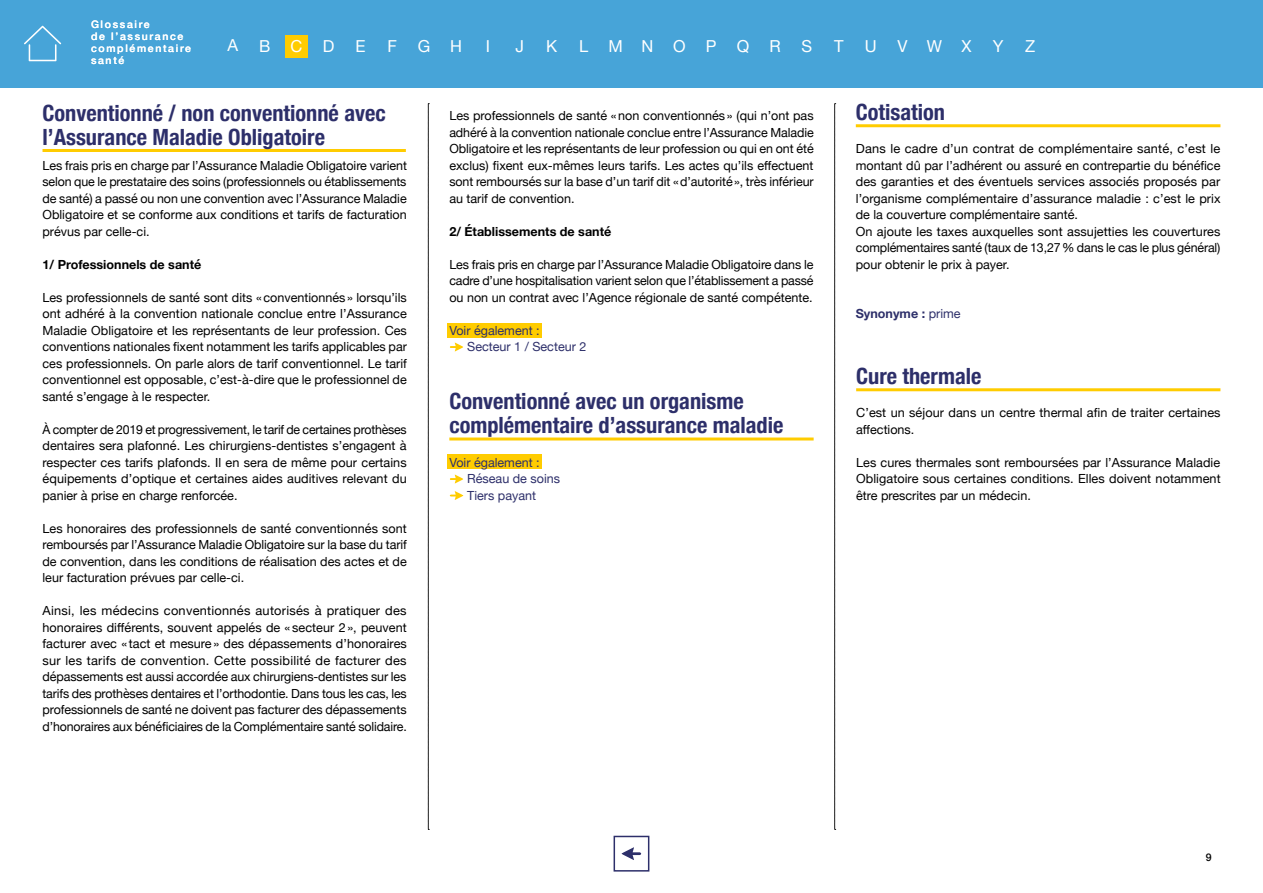
<style>
.page{position:relative;width:1263px;height:893px;background:#fff}
.page>*{position:absolute;margin:0;border:0;box-sizing:border-box;transform-origin:0 0}
.t1{font:700 condensed 22.35px/24px "Helvetica Neue";color:#2d2f6a}
.t2{font:16.5px "Helvetica Neue";letter-spacing:1.2em;color:#fff}
.t3{font:12.6px/16.5px "Helvetica Neue";color:#000;text-align:justify}
.t4{font:12.6px/16.5px "Helvetica Neue";color:#2d2f6a}
.t5{font:700 12.6px "Helvetica Neue";color:#000}
.t6{font:700 12.6px "Helvetica Neue";color:#2d2f6a}
.t7{font:500 10.5px/12px "Helvetica Neue";letter-spacing:.16em;color:#fff}
.t8{font:500 10.5px "Helvetica Neue";color:#000}
.s1{font-weight:400}
</style>
<div class="page">
<div style="left:0;top:0;width:1263px;height:87px;background:#47a4d8"></div>
<div style="left:447px;top:323px;width:94px;height:15px;background:#fc0"></div>
<svg style="left:450px;top:342px;width:14px;height:9px"></svg>
<hr style="left:43px;top:149px;width:363px;height:3px;background:#fc0">
<div style="left:447px;top:455px;width:94px;height:14px;background:#fc0"></div>
<svg style="left:450px;top:474px;width:14px;height:9px"></svg>
<svg style="left:450px;top:491px;width:14px;height:9px"></svg>
<hr style="left:449px;top:437px;width:365px;height:3px;background:#fc0">
<hr style="left:856px;top:124px;width:364px;height:3px;background:#fc0">
<hr style="left:856px;top:388px;width:364px;height:3px;background:#fc0">
<div style="left:613px;top:836px;width:36px;height:36px;border:2px solid #2d2f6a"></div>
<svg style="left:621px;top:847px;width:20px;height:13px"></svg>
<svg style="left:24px;top:26px;width:37px;height:35px"></svg>
<div style="left:285px;top:35px;width:23px;height:23px;background:#fc0"></div>
<svg style="left:428px;top:103px;width:1px;height:727px"></svg>
<svg style="left:834px;top:103px;width:2px;height:727px"></svg>
<p class="t7" style="left:91px;top:18px;width:102px">Glossaire<br>de l’assurance complémentaire santé</p>
<h2 class="t2" style="left:227px;top:33px;width:12px">A</h2>
<h2 class="t2" style="left:259px;top:34px;width:13px">B</h2>
<h2 class="t2" style="left:323px;top:34px;width:13px">D</h2>
<h2 class="t2" style="left:355px;top:34px;width:12px">E</h2>
<h2 class="t2" style="left:388px;top:34px;width:11px">F</h2>
<h2 class="t2" style="left:418px;top:34px;width:46px">G H</h2>
<h2 class="t2" style="left:486px;top:34px;width:6px">I</h2>
<h2 class="t2" style="left:516px;top:34px;width:10px">J</h2>
<h2 class="t2" style="left:546px;top:34px;width:13px">K</h2>
<h2 class="t2" style="left:579px;top:34px;width:203px">LMNOPQR</h2>
<h2 class="t2" style="left:801px;top:34px;width:12px">S</h2>
<h2 class="t2" style="left:834px;top:34px;width:11px">T</h2>
<h2 class="t2" style="left:865px;top:34px;width:13px">U</h2>
<h2 class="t2" style="left:897px;top:34px;width:75px">VWX</h2>
<h2 class="t2" style="left:993px;top:34px;width:12px">Y</h2>
<h2 class="t2" style="left:1025px;top:34px;width:12px">Z</h2>
<h2 class="t2" style="left:291px;top:34px;width:13px">C</h2>
<h1 class="t1" style="left:43px;top:99px;width:345px">Conventionné / non conventionné avec l’Assurance Maladie Obligatoire</h1>
<p class="t3" style="left:43px;top:157px;width:366px">Les frais pris en charge par l’Assurance Maladie Obligatoire varient selon que le prestataire des soins (professionnels ou établissements de santé) a passé ou non une convention avec l’Assurance Maladie Obligatoire et se conforme aux conditions et tarifs de facturation prévus par celle-ci.</p>
<p class="t5" style="left:43px;top:254px;width:160px">1/ Professionnels de santé</p>
<p class="t3" style="left:43px;top:289px;width:366px">Les professionnels de santé sont dits «conventionnés » lorsqu’ils ont adhéré à la convention nationale conclue entre l’Assurance Maladie Obligatoire et les représentants de leur profession. Ces conventions nationales fixent notamment les tarifs applicables par ces professionnels. On parle alors de tarif conventionnel. Le tarif conventionnel est opposable, c’est-à-dire que le professionnel de santé s’engage à le respecter.</p>
<p class="t3" style="left:43px;top:421px;width:366px">À compter de 2019 et progressivement, le tarif de certaines prothèses dentaires sera plafonné. Les chirurgiens-dentistes s’engagent à respecter ces tarifs plafonds. Il en sera de même pour certains équipements d’optique et certaines aides auditives relevant du panier à prise en charge renforcée.</p>
<p class="t3" style="left:43px;top:520px;width:366px">Les honoraires des professionnels de santé conventionnés sont remboursés par l’Assurance Maladie Obligatoire sur la base du tarif de convention, dans les conditions de réalisation des actes et de leur facturation prévues par celle-ci.</p>
<p class="t3" style="left:43px;top:603px;width:366px">Ainsi, les médecins conventionnés autorisés à pratiquer des honoraires différents, souvent appelés de « secteur 2», peuvent facturer avec « tact et mesure» des dépassements d’honoraires sur les tarifs de convention. Cette possibilité de facturer des dépassements est aussi accordée aux chirurgiens-dentistes sur les tarifs des prothèses dentaires et l’orthodontie. Dans tous les cas, les professionnels de santé ne doivent pas facturer des dépassements d’honoraires aux bénéficiaires de la Complémentaire santé solidaire.</p>
<p class="t3" style="left:449px;top:108px;width:366px">Les professionnels de santé «non conventionnés » (qui n’ont pas adhéré à la convention nationale conclue entre l’Assurance Maladie Obligatoire et les représentants de leur profession ou qui en ont été exclus) fixent eux-mêmes leurs tarifs. Les actes qu’ils effectuent sont remboursés sur la base d’un tarif dit «d’autorité», très inférieur au tarif de convention.</p>
<p class="t5" style="left:449px;top:221px;width:164px">2/ Établissements de santé</p>
<p class="t3" style="left:449px;top:256px;width:366px">Les frais pris en charge par l’Assurance Maladie Obligatoire dans le cadre d’une hospitalisation varient selon que l’établissement a passé ou non un contrat avec l’Agence régionale de santé compétente.</p>
<p class="t4" style="left:467px;top:322px;width:121px;text-indent:-18px">Voir également :<br>Secteur 1 / Secteur 2</p>
<h1 class="t1" style="left:449px;top:388px;width:336px">Conventionné avec un organisme complémentaire d’assurance maladie</h1>
<p class="t4" style="left:467px;top:454px;width:94px;text-indent:-18px">Voir également :<br>Réseau de soins<br>Tiers payant</p>
<h1 class="t1" style="left:856px;top:99px;width:91px">Cotisation</h1>
<p class="t3" style="left:856px;top:141px;width:366px;text-align:left">Dans le cadre d’un contrat de complémentaire santé, c’est le montant dû par l’adhérent ou assuré en contrepartie du bénéfice des garanties et des éventuels services associés proposés par l’organisme complémentaire d’assurance maladie : c’est le prix de la couverture complémentaire santé.<br>On ajoute les taxes auxquelles sont assujetties les couvertures complémentaires santé (taux de 13,27% dans le cas le plus général) pour obtenir le prix à payer.</p>
<p class="t6" style="left:856px;top:304px;width:106px">Synonyme : <span class="s1">prime</span></p>
<h1 class="t1" style="left:856px;top:363px;width:127px">Cure thermale</h1>
<p class="t3" style="left:856px;top:405px;width:366px">C’est un séjour dans un centre thermal afin de traiter certaines affections.</p>
<p class="t3" style="left:856px;top:454px;width:366px">Les cures thermales sont remboursées par l’Assurance Maladie Obligatoire sous certaines conditions. Elles doivent notamment être prescrites par un médecin.</p>
<p class="t8" style="left:1206px;top:848px;width:7px">9</p>
</div>
